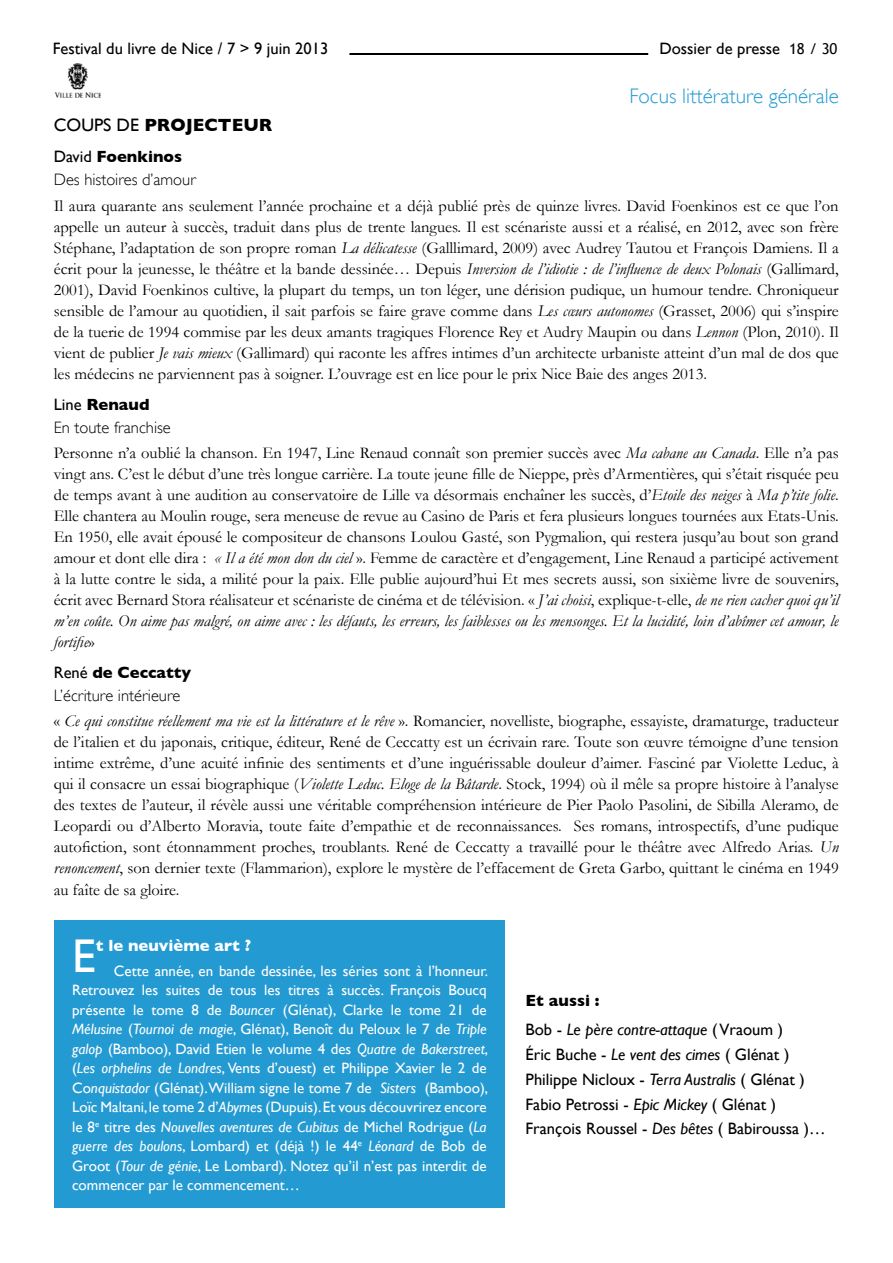
<style>
.page{position:relative;width:893px;height:1263px;background:#fff}
.page>*{position:absolute;margin:0;border:0;box-sizing:border-box;transform-origin:0 0}
.t1{font:47.25px "Gill Sans";color:#fff}
.t2{font:300 21px "Gill Sans";color:#249ad2}
.t3{font:700 18px "Gill Sans";color:#000}
.t4{font:16.5px/21px "Garamond";color:#000;text-align:justify}
.t5{font:16.5px/24.8px "Gill Sans";color:#000}
.t6{font:300 16.5px/22.5px "Gill Sans";color:#000}
.t7{font:italic 16.5px/29px "Gill Sans";color:#000}
.t8{font:700 16.5px "Gill Sans";color:#fff}
.t9{font:15px/19.5px "Gill Sans";color:#fff;text-align:justify}
.s1{font-family:"Trebuchet MS";font-size:15px}
.s2{font-weight:400}
.s3{font-weight:700}
.s4{font-style:italic}
.s5{font-weight:700;font-style:normal}
.s6{font-style:normal}
</style>
<div class="page">
<img style="left:55px;top:63px;width:45px;height:35px">
<hr style="left:350px;top:53px;width:298px;height:2px;background:#000">
<div style="left:54px;top:920px;width:451px;height:287px;background:#249ad2"></div>
<p class="t5" style="left:53px;top:36px;width:277px">Festival du livre de Nice / 7 &gt; 9 juin 2013</p>
<p class="t5" style="left:659px;top:36px;width:179px">Dossier de presse <span class="s1">18 / 30</span></p>
<p class="t2" style="left:629px;top:84px;width:211px">Focus littérature générale</p>
<p class="t3" style="left:54px;top:114px;width:218px"><span class="s2">COUPS DE</span> PROJECTEUR</p>
<p class="t6" style="left:54px;top:145px;width:144px"><span class="s2">David</span> <span class="s3">Foenkinos<br></span>Des histoires d’amour</p>
<p class="t4" style="left:54px;top:195px;width:786px">Il aura quarante ans seulement l’année prochaine et a déjà publié près de quinze livres. David Foenkinos est ce que l’on appelle un auteur à succès, traduit dans plus de trente langues. Il est scénariste aussi et a réalisé, en 2012, avec son frère Stéphane, l’adaptation de son propre roman <span class="s4">La délicatesse</span> (Galllimard, 2009) avec Audrey Tautou et François Damiens. Il a écrit pour la jeunesse, le théâtre et la bande dessinée… Depuis <span class="s4">Inversion de l’idiotie : de l’influence de deux Polonais</span> (Gallimard, 2001), David Foenkinos cultive, la plupart du temps, un ton léger, une dérision pudique, un humour tendre. Chroniqueur sensible de l’amour au quotidien, il sait parfois se faire grave comme dans <span class="s4">Les cœurs autonomes</span> (Grasset, 2006) qui s’inspire de la tuerie de 1994 commise par les deux amants tragiques Florence Rey et Audry Maupin ou dans <span class="s4">Lennon</span> (Plon, 2010). Il vient de publier <span class="s4">Je vais mieux</span> (Gallimard) qui raconte les affres intimes d’un architecte urbaniste atteint d’un mal de dos que les médecins ne parviennent pas à soigner. L’ouvrage est en lice pour le prix Nice Baie des anges 2013.</p>
<p class="t6" style="left:54px;top:394px;width:119px"><span class="s2">Line</span> <span class="s3">Renaud<br></span>En toute franchise</p>
<p class="t4" style="left:54px;top:442px;width:786px">Personne n’a oublié la chanson. En 1947, Line Renaud connaît son premier succès avec <span class="s4">Ma cabane au Canada</span>. Elle n’a pas vingt ans. C’est le début d’une très longue carrière. La toute jeune fille de Nieppe, près d’Armentières, qui s’était risquée peu de temps avant à une audition au conservatoire de Lille va désormais enchaîner les succès, d’<span class="s4">Etoile des neiges</span> à <span class="s4">Ma p’tite folie</span>.<br>Elle chantera au Moulin rouge, sera meneuse de revue au Casino de Paris et fera plusieurs longues tournées aux Etats-Unis.<br>En 1950, elle avait épousé le compositeur de chansons Loulou Gasté, son Pygmalion, qui restera jusqu’au bout son grand amour et dont elle dira : <span class="s4">« Il a été mon don du ciel</span> ». Femme de caractère et d’engagement, Line Renaud a participé activement à la lutte contre le sida, a milité pour la paix. Elle publie aujourd’hui Et mes secrets aussi, son sixième livre de souvenirs, écrit avec Bernard Stora réalisateur et scénariste de cinéma et de télévision. « <span class="s4">J’ai choisi</span>, explique-t-elle, <span class="s4">de ne rien cacher quoi qu’il m’en coûte. On aime pas malgré, on aime avec : les défauts, les erreurs, les faiblesses ou les mensonges. Et la lucidité, loin d’abîmer cet amour, le fortifie</span>»</p>
<p class="t6" style="left:54px;top:661px;width:139px"><span class="s2">René</span> <span class="s3">de Ceccatty<br></span>L’écriture intérieure</p>
<p class="t4" style="left:54px;top:710px;width:786px">« <span class="s4">Ce qui constitue réellement ma vie est la littérature et le rêve</span> ». Romancier, novelliste, biographe, essayiste, dramaturge, traducteur de l’italien et du japonais, critique, éditeur, René de Ceccatty est un écrivain rare. Toute son œuvre témoigne d’une tension intime extrême, d’une acuité infinie des sentiments et d’une inguérissable douleur d’aimer. Fasciné par Violette Leduc, à qui il consacre un essai biographique (<span class="s4">Violette Leduc. Eloge de la Bâtarde</span>. Stock, 1994) où il mêle sa propre histoire à l’analyse des textes de l’auteur, il révèle aussi une véritable compréhension intérieure de Pier Paolo Pasolini, de Sibilla Aleramo, de Leopardi ou d’Alberto Moravia, toute faite d’empathie et de reconnaissances. Ses romans, introspectifs, d’une pudique autofiction, sont étonnamment proches, troublants. René de Ceccatty a travaillé pour le théâtre avec Alfredo Arias. <span class="s4">Un renoncement</span>, son dernier texte (Flammarion), explore le mystère de l’effacement de Greta Garbo, quittant le cinéma en 1949</p>
<p class="t4" style="left:54px;top:880px;width:127px">au faîte de sa gloire.</p>
<h1 class="t1" style="left:72px;top:928px;width:25px">E</h1>
<p class="t8" style="left:96px;top:935px;width:157px">t le neuvième art ?</p>
<p class="t9" style="left:72px;top:961px;width:418px;text-indent:42px">Cette année, en bande dessinée, les séries sont à l’honneur.<br>Retrouvez les suites de tous les titres à succès. François Boucq présente le tome 8 de <span class="s4">Bouncer</span> (Glénat), Clarke le tome 21 de <span class="s4">Mélusine</span> (<span class="s4">Tournoi de magie</span>, Glénat), Benoît du Peloux le 7 de <span class="s4">Triple galop</span> (Bamboo), David Etien le volume 4 des <span class="s4">Quatre de Bakerstreet</span>, (<span class="s4">Les orphelins de Londres</span>, Vents d’ouest) et Philippe Xavier le 2 de Co<span class="s4">nquistador</span> (Glénat).William signe le tome 7 de <span class="s4">Sisters</span> (Bamboo), Loïc Maltani, le tome 2 d’<span class="s4">Abyme</span>s (Dupuis). Et vous découvrirez encore le 8<sup>e</sup> titre des <span class="s4">Nouvelles aventures de Cubitus</span> de Michel Rodrigue (<span class="s4">La guerre des boulons</span>, Lombard) et (déjà !) le 44<sup>e</sup> <span class="s4">Léonard</span> de Bob de Groot (<span class="s4">Tour de génie</span>, Le Lombard). Notez qu’il n’est pas interdit de commencer par le commencement…</p>
<p class="t7" style="left:526px;top:986px;width:259px"><span class="s5">Et aussi :<br></span><span class="s6">Bob -</span> Le père contre-attaque <span class="s6">( Vraoum )</span></p>
<p class="t5" style="left:526px;top:1042px;width:301px">Éric Buche - <span class="s4">Le vent des cimes</span> ( Glénat )<br>Philippe Nicloux - <span class="s4">Terra Australis</span> ( Glénat )<br>Fabio Petrossi - <span class="s4">Epic Mickey</span> ( Glénat )<br>François Roussel - <span class="s4">Des bêtes</span> ( Babiroussa )…</p>
</div>
